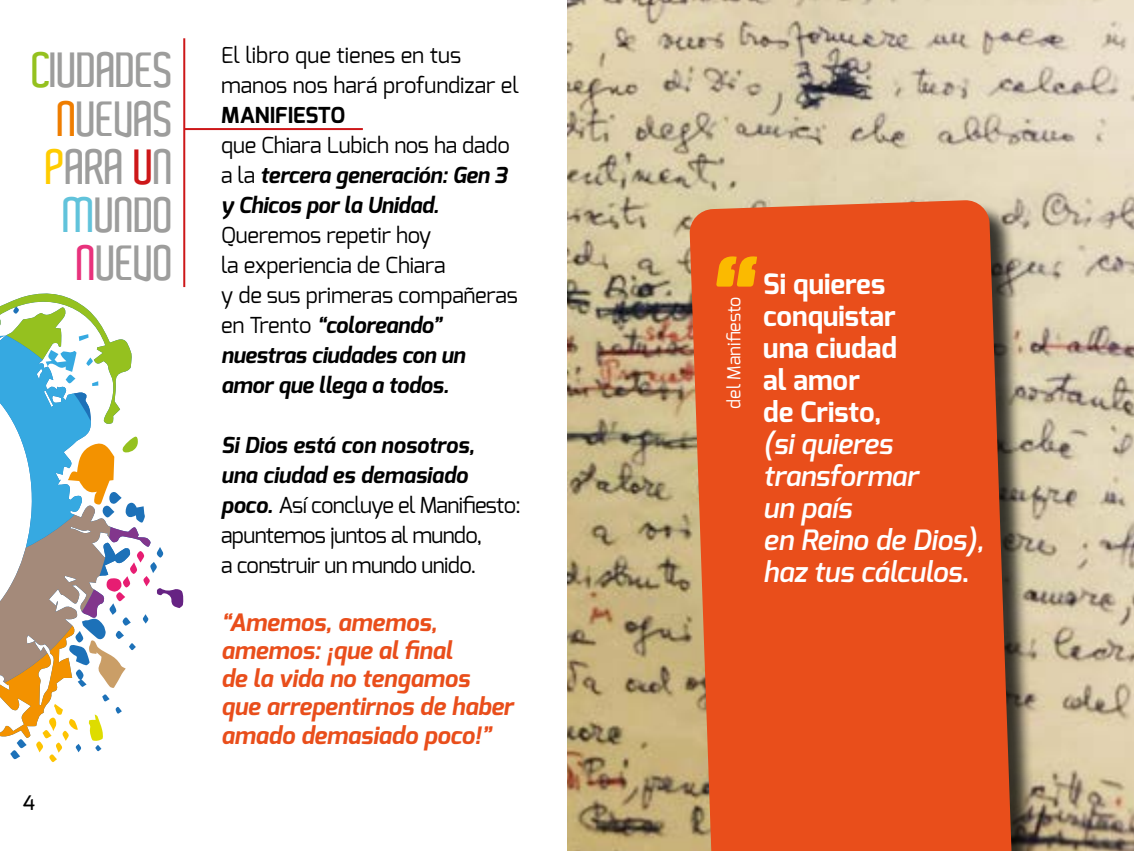
<style>
.page{position:relative;width:1134px;height:851px;background:#fff}
.page>*{position:absolute;margin:0;border:0;box-sizing:border-box;transform-origin:0 0}
.t1{font:italic 800 112px "Exo";color:#fbba00}
.t2{font:600 48px/48px "Aldo";letter-spacing:-.03em;color:#9d9d9c;text-align:right}
.t3{font:italic 600 28px/32px "Exo";color:#fff}
.t4{font:700 28px/32px "Exo";color:#fff}
.t5{font:italic 700 24px/28px "Exo";color:#e94e1b}
.t6{font:22px/30px "Exo";letter-spacing:-.015em;color:#000}
.t7{font:italic 700 22px/30px "Exo";letter-spacing:-.01em;color:#000}
.t8{font:700 22px "Exo";color:#000}
.t9{font:500 20px "Exo";color:#000}
.t10{font:18px "Exo";color:#fff}
.s1{color:#95c11f}
.s2{color:#ef7d00}
.s3{color:#fc0}
.s4{color:#cd1719}
.s5{color:#61c3db}
.s6{color:#e8327c}
.s7{font-weight:400;font-style:normal}
.s8{font-weight:700;font-style:italic}
.s9{font-weight:700;font-style:normal}
</style>
<div class="page">
<img style="left:567px;top:0;width:567px;height:850px">
<div style="left:692px;top:203px;width:344px;height:647px;background:#000;opacity:.75"></div>
<svg style="left:689px;top:200px;width:323px;height:650px;background:#e25220"></svg>
<hr style="left:184px;top:128px;width:179px;height:2px;background:#cd1719">
<hr style="left:183px;top:38px;width:2px;height:249px;background:#cd1719">
<svg style="left:49px;top:754px;width:8px;height:8px"></svg>
<svg style="left:0;top:293px;width:184px;height:466px"></svg>
<h2 class="t2" style="left:32px;top:47px;width:144px"><span class="s1">C</span>IUDADES<br><span class="s2">N</span>UEVAS<br><span class="s3">P</span>ARA <span class="s4">U</span>N<br><span class="s5">M</span>UNDO<br><span class="s6">N</span>UEVO</h2>
<p class="t9" style="left:23px;top:790px;width:14px">4</p>
<p class="t6" style="left:221px;top:40px;width:299px">El libro que tienes en tus manos nos hará profundizar el</p>
<p class="t8" style="left:221px;top:101px;width:126px">MANIFIESTO</p>
<p class="t7" style="left:221px;top:130px;width:290px"><span class="s7">que Chiara Lubich nos ha dado a la</span> tercera generación: Gen 3 y Chicos por la Unidad.</p>
<p class="t6" style="left:221px;top:220px;width:298px">Queremos repetir hoy<br>la experiencia de Chiara<br>y de sus primeras compañeras en Trento <span class="s8">“coloreando” nuestras ciudades con un amor que llega a todos.</span></p>
<p class="t6" style="left:221px;top:430px;width:301px"><span class="s8">Si Dios está con nosotros,<br>una ciudad es demasiado poco.</span> Así concluye el Manifiesto: apuntemos juntos al mundo,<br>a construir un mundo unido.</p>
<p class="t5" style="left:221px;top:608px;width:294px">“Amemos, amemos, amemos: ¡que al final<br>de la vida no tengamos que arrepentirnos de haber amado demasiado poco!”</p>
<h1 class="t1" style="left:702px;top:227px;width:49px">“</h1>
<p class="t10" style="left:723px;top:408px;width:114px;rotate:-90deg">del Manifiesto</p>
<p class="t4" style="left:763px;top:268px;width:135px">Si quieres conquistar una ciudad al amor de Cristo,</p>
<p class="t3" style="left:763px;top:428px;width:222px">(si quieres transformar<br>un país<br>en Reino de Dios), haz tus cálculos<span class="s9">.</span></p>
</div>
